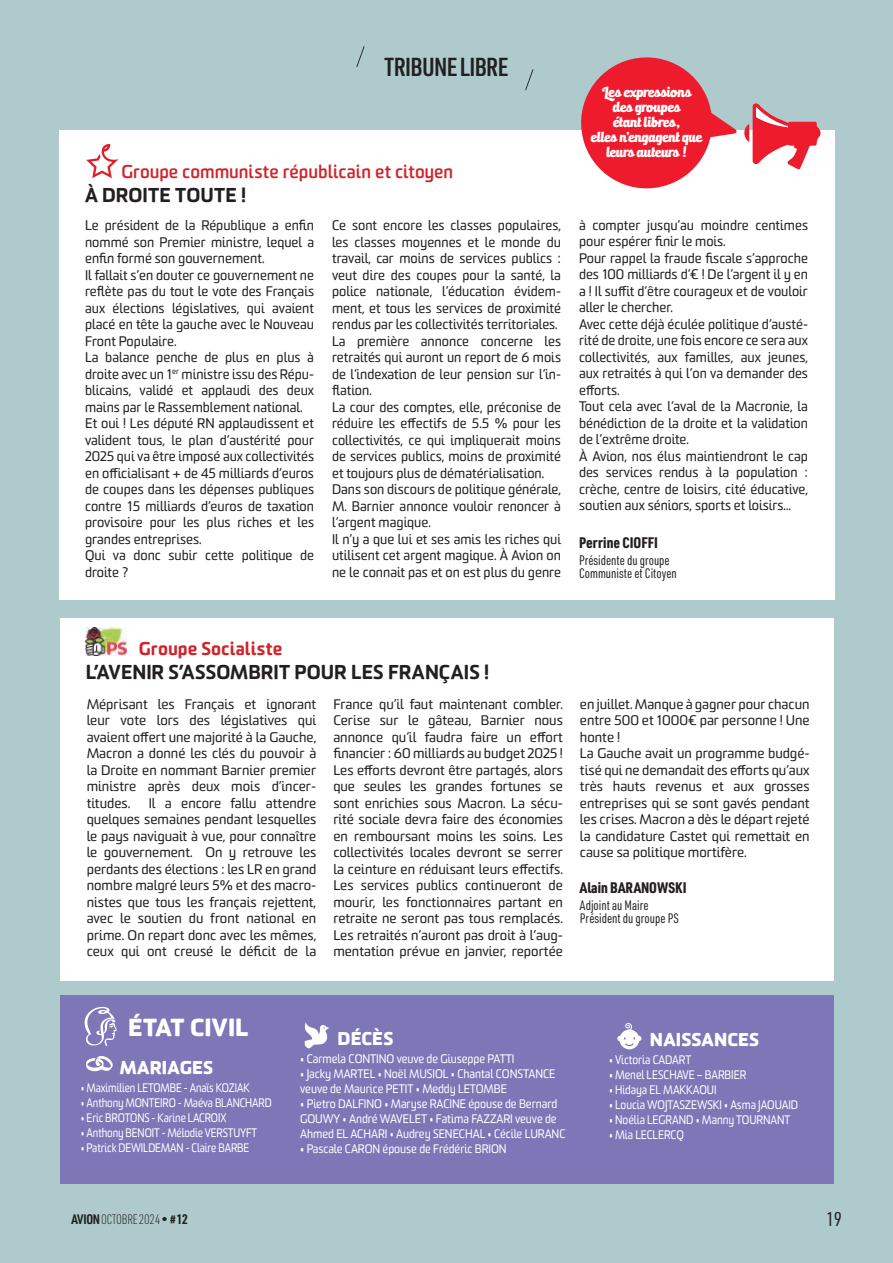
<style>
.page{position:relative;width:893px;height:1263px;background:#aecacd}
.page>*{position:absolute;margin:0;border:0;box-sizing:border-box;transform-origin:0 0}
.t1{font:600 25.5px "URWDIN Cond";letter-spacing:-.025em;color:#231f20}
.t2{font:800 24px "Sommet Rounded";color:#fff}
.t3{font:900 19.5px "Sommet Rounded";letter-spacing:.005em;color:#231f20}
.t4{font:19.5px "URWDIN Cond";color:#231f20}
.t5{font:700 18px "Sommet Rounded";color:#d1232a}
.t6{font:800 18px "Sommet Rounded";letter-spacing:.005em;color:#fff}
.t7{font:900 18px "Sommet Rounded";letter-spacing:.005em;color:#d1232a}
.t8{font:900 15px "URWDIN Cond";color:#231f20}
.t9{font:13.5px/16.5px "Sommet Rounded";color:#231f20}
.t10{font:13.5px/16.5px "Sommet Rounded";color:#231f20;text-align:justify;scale:1.05 1}
.t11{font:13.5px/13.5px "URWDIN Cond";color:#231f20}
.t12{font:13.5px "Bulletto Killa";color:#fff;scale:.96 1}
.t13{font:200 13.5px "URWDIN Cond";letter-spacing:-.025em;color:#231f20}
.t14{font:12px/15px "Sommet Rounded";letter-spacing:-.005em;color:#fff;scale:.96 1}
.t15{font:12px "Sommet Rounded";letter-spacing:-.005em;color:#fff;scale:.88 1}
.t16{font:12px "Sommet Rounded";letter-spacing:-.005em;color:#fff;scale:.92 1}
.s1{font-weight:700}
</style>
<div class="page">
<div style="left:60px;top:130px;width:775px;height:470px;background:#fff"></div>
<svg style="left:86px;top:144px;width:32px;height:34px"></svg>
<svg style="left:744px;top:103px;width:77px;height:67px"></svg>
<svg style="left:356px;top:46px;width:9px;height:21px"></svg>
<svg style="left:525px;top:69px;width:8px;height:21px"></svg>
<div style="left:60px;top:995px;width:773px;height:189px;background:#7d76b7"></div>
<div style="left:60px;top:618px;width:773px;height:362px;background:#fff"></div>
<img style="left:86px;top:627px;width:40px;height:28px">
<svg style="left:617px;top:1023px;width:24px;height:26px"></svg>
<svg style="left:304px;top:1022px;width:25px;height:26px"></svg>
<svg style="left:85px;top:1007px;width:32px;height:39px"></svg>
<svg style="left:86px;top:1056px;width:27px;height:15px"></svg>
<svg style="left:581px;top:57px;width:156px;height:132px"></svg>
<h1 class="t1" style="left:384px;top:50px;width:126px">TRIBUNE LIBRE</h1>
<p class="t12" style="left:654px;top:85px;width:40px">▲▲ □■▲</p>
<p class="t12" style="left:626px;top:100px;width:58px">▲ □◆ ▲</p>
<p class="t12" style="left:619px;top:115px;width:31px">▼ ■▼ ●</p>
<p class="t12" style="left:597px;top:130px;width:48px">●●▲ ■ ■</p>
<p class="t12" style="left:669px;top:130px;width:30px">■▼ ❑◆</p>
<p class="t12" style="left:606px;top:145px;width:78px">●◆▲ ◆▼◆▲</p>
<h3 class="t5" style="left:121px;top:160px;width:333px">Groupe communiste républicain et citoyen</h3>
<h3 class="t3" style="left:85px;top:182px;width:162px">À DROITE TOUTE !</h3>
<p class="t9" style="left:85px;top:217px;width:230px">Le président de la République a enfin nommé son Premier ministre, lequel a enfin formé son gouvernement.<br>Il fallait s’en douter ce gouvernement ne reflète pas du tout le vote des Français aux élections législatives, qui avaient placé en tête la gauche avec le Nouveau Front Populaire.<br>La balance penche de plus en plus à droite avec un 1<sup>er</sup> ministre issu des Répu&shy;blicains, validé et applaudi des deux mains par le Rassemblement national.<br>Et oui ! Les député RN applaudissent et valident tous, le plan d’austérité pour 2025 qui va être imposé aux collectivités en officialisant + de 45 milliards d’euros de coupes dans les dépenses publiques contre 15 milliards d’euros de taxation provisoire pour les plus riches et les grandes entreprises.<br>Qui va donc subir cette politique de droite ?</p>
<p class="t9" style="left:332px;top:217px;width:230px">Ce sont encore les classes populaires, les classes moyennes et le monde du travail, car moins de services publics : veut dire des coupes pour la santé, la police nationale, l’éducation évidem&shy;ment, et tous les services de proximité rendus par les collectivités territoriales.<br>La première annonce concerne les retraités qui auront un report de 6 mois de l’indexation de leur pension sur l’in&shy;flation.<br>La cour des comptes, elle, préconise de réduire les effectifs de 5.5 % pour les collectivités, ce qui impliquerait moins de services publics, moins de proximité et toujours plus de dématérialisation.<br>Dans son discours de politique générale, M. Barnier annonce vouloir renoncer à l’argent magique.<br>Il n’y a que lui et ses amis les riches qui utilisent cet argent magique. À Avion on ne le connait pas et on est plus du genre</p>
<p class="t9" style="left:579px;top:217px;width:230px">à compter jusqu’au moindre centimes pour espérer finir le mois.<br>Pour rappel la fraude fiscale s’approche des 100 milliards d’€ ! De l’argent il y en a ! Il suffit d’être courageux et de vouloir aller le chercher.<br>Avec cette déjà éculée politique d’austé&shy;rité de droite, une fois encore ce sera aux collectivités, aux familles, aux jeunes, aux retraités à qui l’on va demander des efforts.<br>Tout cela avec l’aval de la Macronie, la bénédiction de la droite et la validation de l’extrême droite.<br>À Avion, nos élus maintiendront le cap des services rendus à la population : crèche, centre de loisirs, cité éducative, soutien aux séniors, sports et loisirs…</p>
<p class="t8" style="left:579px;top:532px;width:81px">Perrine CIOFFI</p>
<p class="t11" style="left:579px;top:553px;width:99px">Présidente du groupe<br>Communiste et Citoyen</p>
<h3 class="t7" style="left:139px;top:637px;width:145px">Groupe Socialiste</h3>
<h3 class="t3" style="left:86px;top:659px;width:405px">L’AVENIR S’ASSOMBRIT POUR LES FRANÇAIS !</h3>
<p class="t10" style="left:87px;top:696px;width:220px">Méprisant les Français et ignorant leur vote lors des législatives qui avaient offert une majorité à la Gauche, Macron a donné les clés du pouvoir à la Droite en nommant Barnier premier ministre après deux mois d’incer&shy;titudes.</p>
<p class="t10" style="left:87px;top:795px;width:220px;text-indent:62px">Il a encore fallu attendre quelques semaines pendant lesquelles le pays naviguait à vue, pour connaître le gouvernement. On y retrouve les perdants des élections : les LR en grand nombre malgré leurs 5% et des macro&shy;nistes que tous les français rejettent, avec le soutien du front national en prime. On repart donc avec les mêmes, ceux qui ont creusé le déficit de la</p>
<p class="t10" style="left:333px;top:696px;width:220px">France qu’il faut maintenant combler.<br>Cerise sur le gâteau, Barnier nous annonce qu’il faudra faire un effort financier : 60 milliards au budget 2025 !<br>Les efforts devront être partagés, alors que seules les grandes fortunes se sont enrichies sous Macron. La sécu&shy;rité sociale devra faire des économies en remboursant moins les soins. Les collectivités locales devront se serrer la ceinture en réduisant leurs effectifs.<br>Les services publics continueront de mourir, les fonctionnaires partant en retraite ne seront pas tous remplacés.<br>Les retraités n’auront pas droit à l’aug&shy;mentation prévue en janvier, reportée</p>
<p class="t10" style="left:580px;top:696px;width:220px;text-align:left">en juillet. Manque à gagner pour chacun entre 500 et 1000€ par personne ! Une honte !<br>La Gauche avait un programme budgé&shy;tisé qui ne demandait des efforts qu’aux très hauts revenus et aux grosses entreprises qui se sont gavés pendant les crises. Macron a dès le départ rejeté la candidature Castet qui remettait en cause sa politique mortifère.</p>
<p class="t8" style="left:580px;top:878px;width:108px">Alain BARANOWSKI</p>
<p class="t11" style="left:580px;top:898px;width:101px">Adjoint au Maire<br>Président du groupe PS</p>
<h2 class="t2" style="left:128px;top:1011px;width:122px">ÉTAT CIVIL</h2>
<h3 class="t6" style="left:120px;top:1055px;width:95px">MARIAGES</h3>
<p class="t15" style="left:81px;top:1080px;width:194px">• Maximilien LETOMBE - Anaïs KOZIAK</p>
<p class="t15" style="left:81px;top:1095px;width:219px">• Anthony MONTEIRO - Maéva BLANCHARD</p>
<p class="t15" style="left:81px;top:1110px;width:167px">• Eric BROTONS - Karine LACROIX</p>
<p class="t15" style="left:81px;top:1125px;width:202px">• Anthony BENOIT - Mélodie VERSTUYFT</p>
<p class="t15" style="left:81px;top:1140px;width:193px">• Patrick DEWILDEMAN - Claire BARBE</p>
<h3 class="t6" style="left:338px;top:1026px;width:57px">DÉCÈS</h3>
<p class="t14" style="left:300px;top:1051px;width:225px">• Carmela CONTINO veuve de Giuseppe PATTI</p>
<p class="t14" style="left:300px;top:1066px;width:267px">• Jacky MARTEL • Noël MUSIOL • Chantal CONSTANCE veuve de Maurice PETIT • Meddy LETOMBE</p>
<p class="t14" style="left:300px;top:1096px;width:278px">• Pietro DALFINO • Maryse RACINE épouse de Bernard<br>GOUWY • André WAVELET • Fatima FAZZARI veuve de<br>Ahmed EL ACHARI • Audrey SENECHAL • Cécile LURANC</p>
<p class="t14" style="left:300px;top:1141px;width:217px">• Pascale CARON épouse de Frédéric BRION</p>
<h3 class="t6" style="left:650px;top:1027px;width:111px">NAISSANCES</h3>
<p class="t16" style="left:609px;top:1052px;width:91px">• Victoria CADART</p>
<p class="t16" style="left:609px;top:1067px;width:151px">• Menel LESCHAVE – BARBIER</p>
<p class="t16" style="left:609px;top:1082px;width:118px">• Hidaya EL MAKKAOUI</p>
<p class="t16" style="left:609px;top:1097px;width:207px">• Loucia WOJTASZEWSKI • Asma JAOUAID</p>
<p class="t16" style="left:609px;top:1112px;width:199px">• Noélia LEGRAND • Manny TOURNANT</p>
<p class="t16" style="left:609px;top:1127px;width:83px">• Mia LECLERCQ</p>
<p class="t13" style="left:72px;top:1210px;width:118px"><span class="s1">AVION</span> OCTOBRE 2024 • <span class="s1"># 12</span></p>
<h3 class="t4" style="left:826px;top:1206px;width:17px">19</h3>
</div>
